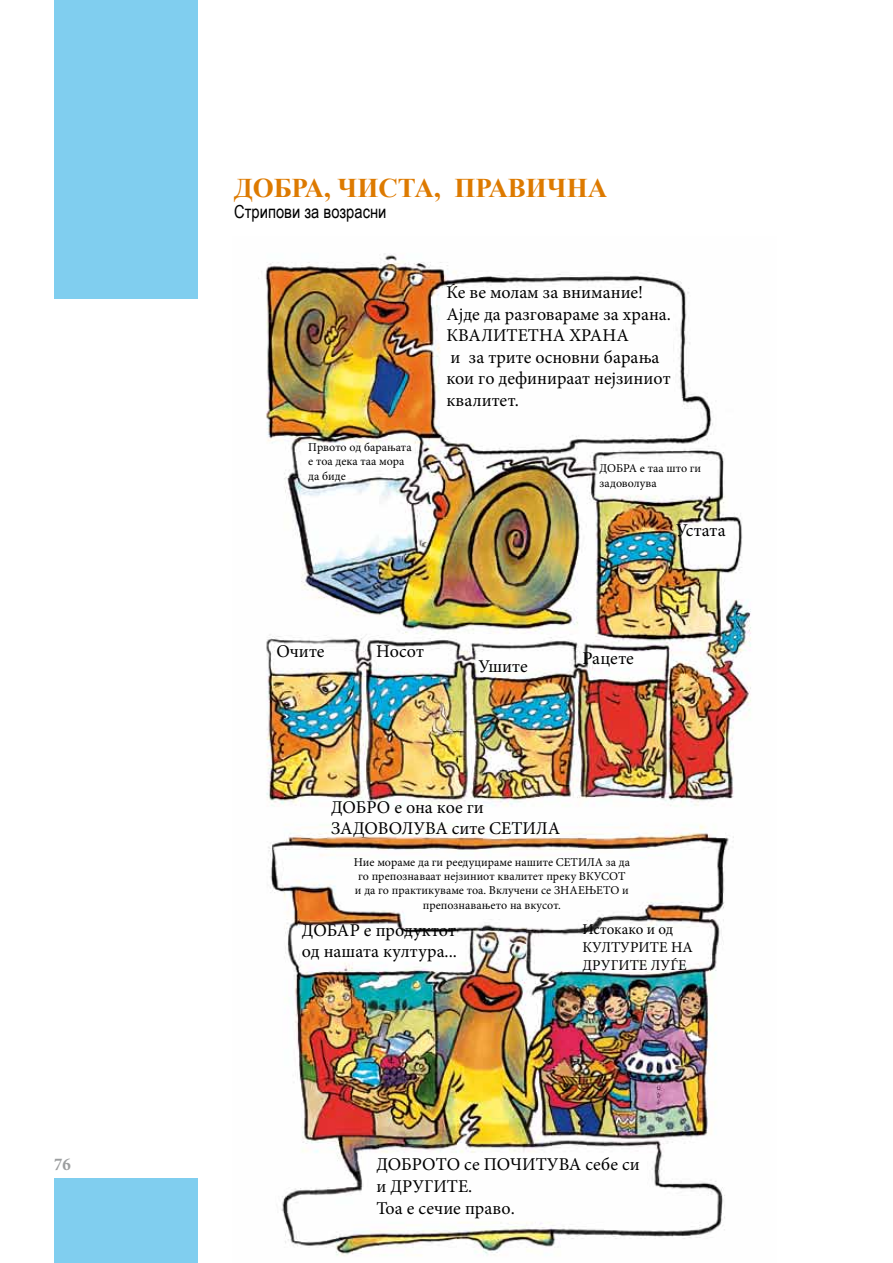
<style>
.page{position:relative;width:893px;height:1263px;background:#fff}
.page>*{position:absolute;margin:0;border:0;box-sizing:border-box;transform-origin:0 0}
.t1{font:700 27px "Times New Roman";color:#dd7a00}
.t2{font:18px/21.6px "Minion Pro";color:#000}
.t3{font:18px "Arial Narrow";color:#000}
.t4{font:700 condensed 18px "Minion Pro";color:#9c9e9f}
.t5{font:15px/18px "Minion Pro";color:#000}
.t6{font:12px/14.4px "Minion Pro";color:#000}
</style>
<div class="page">
<div style="left:54px;top:0;width:143px;height:298px;background:#80ceef"></div>
<div style="left:54px;top:1179px;width:143px;height:84px;background:#80ceef"></div>
<img style="left:258px;top:253px;width:493px;height:1003px">
<p class="t4" style="left:54px;top:1152px;width:18px">76</p>
<h1 class="t1" style="left:234px;top:169px;width:375px">ДОБРА, ЧИСТА, ПРАВИЧНА</h1>
<p class="t3" style="left:234px;top:199px;width:154px">Стрипови за возрасни</p>
<p class="t6" style="left:308px;top:440px;width:105px">Првото од барањата е тоа дека таа мора да биде</p>
<p class="t2" style="left:446px;top:282px;width:226px">Ќе ве молам за внимание!<br>Ајде да разговараме за храна.<br>КВАЛИТЕТНА ХРАНА<br>и за трите основни барања кои го дефинираат нејзиниот квалитет.</p>
<p class="t6" style="left:600px;top:461px;width:103px">ДОБРА е таа што ги задоволува</p>
<p class="t2" style="left:676px;top:520px;width:51px">Устата</p>
<p class="t2" style="left:276px;top:641px;width:50px">Очите</p>
<p class="t2" style="left:376px;top:641px;width:49px">Носот</p>
<p class="t2" style="left:478px;top:656px;width:51px">Ушите</p>
<p class="t2" style="left:582px;top:647px;width:53px">Рацете</p>
<p class="t2" style="left:331px;top:796px;width:231px">ДОБРО е она кое ги<br>ЗАДОВОЛУВА сите СЕТИЛА</p>
<p class="t6" style="left:354px;top:855px;width:278px;text-align:center">Ние мораме да ги реедуцираме нашите СЕТИЛА за да го препознаваат нејзиниот квалитет преку ВКУСОТ и да го практикуваме тоа. Вклучени се ЗНАЕЊЕТО и препознавањето на вкусот.</p>
<p class="t2" style="left:302px;top:919px;width:157px">ДОБАР е продуктот од нашата култура...</p>
<p class="t5" style="left:583px;top:920px;width:112px">Истокако и од<br>КУЛТУРИТЕ НА<br>ДРУГИТЕ ЛУЃЕ</p>
<p class="t2" style="left:376px;top:1154px;width:265px">ДОБРОТО се ПОЧИТУВА себе си и ДРУГИТЕ.<br>Тоа е сечие право.</p>
</div>
